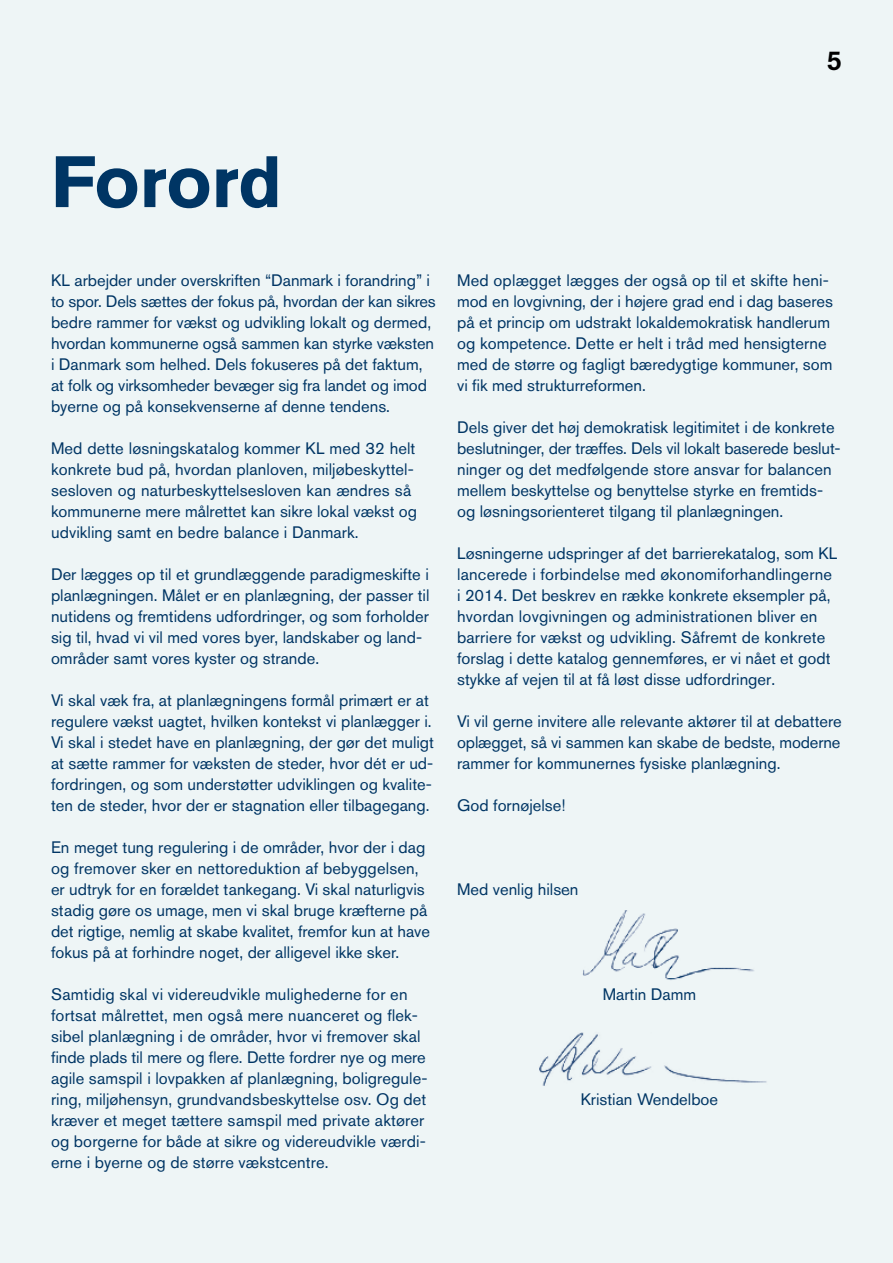
<style>
.page{position:relative;width:893px;height:1263px;background:#eef5f6}
.page>*{position:absolute;margin:0;border:0;box-sizing:border-box;transform-origin:0 0}
.Rubrik{font:700 72px "Akzidenz Grotesk Pro";color:#003564}
.t1{font:500 27px "Akzidenz Grotesk Pro";color:#000}
.Forord_Brød_11_14_pt{font:16.5px/21px "Akzidenz Grotesk Pro";color:#003564}
</style>
<div class="page">
<img style="left:539px;top:1032px;width:228px;height:54px">
<img style="left:582px;top:910px;width:172px;height:70px">
<h2 class="t1" style="left:827px;top:43px;width:17px">5</h2>
<p class="Rubrik" style="left:51px;top:135px;width:233px">Forord</p>
<p class="Forord_Brød_11_14_pt" style="left:51px;top:270px;width:386px">KL arbejder under overskriften “Danmark i forandring” i to spor. Dels sættes der fokus på, hvordan der kan sikres bedre rammer for vækst og udvikling lokalt og dermed, hvordan kommunerne også sammen kan styrke væksten i Danmark som helhed. Dels fokuseres på det faktum, at folk og virksomheder bevæger sig fra landet og imod byerne og på konsekvenserne af denne tendens.</p>
<p class="Forord_Brød_11_14_pt" style="left:51px;top:438px;width:368px">Med dette løsningskatalog kommer KL med 32 helt konkrete bud på, hvordan planloven, miljøbeskyttel&shy;sesloven og naturbeskyttelsesloven kan ændres så kommunerne mere målrettet kan sikre lokal vækst og udvikling samt en bedre balance i Danmark.</p>
<p class="Forord_Brød_11_14_pt" style="left:51px;top:564px;width:380px">Der lægges op til et grundlæggende paradigmeskifte i planlægningen. Målet er en planlægning, der passer til nutidens og fremtidens udfordringer, og som forholder sig til, hvad vi vil med vores byer, landskaber og land&shy;områder samt vores kyster og strande.</p>
<p class="Forord_Brød_11_14_pt" style="left:51px;top:690px;width:384px">Vi skal væk fra, at planlægningens formål primært er at regulere vækst uagtet, hvilken kontekst vi planlægger i.<br>Vi skal i stedet have en planlægning, der gør det muligt at sætte rammer for væksten de steder, hvor dét er ud&shy;fordringen, og som understøtter udviklingen og kvalite&shy;ten de steder, hvor der er stagnation eller tilbagegang.</p>
<p class="Forord_Brød_11_14_pt" style="left:51px;top:837px;width:380px">En meget tung regulering i de områder, hvor der i dag og fremover sker en nettoreduktion af bebyggelsen, er udtryk for en forældet tankegang. Vi skal naturligvis stadig gøre os umage, men vi skal bruge kræfterne på det rigtige, nemlig at skabe kvalitet, fremfor kun at have fokus på at forhindre noget, der alligevel ikke sker.</p>
<p class="Forord_Brød_11_14_pt" style="left:51px;top:984px;width:378px">Samtidig skal vi videreudvikle mulighederne for en fortsat målrettet, men også mere nuanceret og flek&shy;sibel planlægning i de områder, hvor vi fremover skal finde plads til mere og flere. Dette fordrer nye og mere agile samspil i lovpakken af planlægning, boligregule&shy;ring, miljøhensyn, grundvandsbeskyttelse osv. Og det kræver et meget tættere samspil med private aktører og borgerne for både at sikre og videreudvikle værdi&shy;erne i byerne og de større vækstcentre.</p>
<p class="Forord_Brød_11_14_pt" style="left:457px;top:270px;width:377px">Med oplægget lægges der også op til et skifte heni&shy;mod en lovgivning, der i højere grad end i dag baseres på et princip om udstrakt lokaldemokratisk handlerum og kompetence. Dette er helt i tråd med hensigterne med de større og fagligt bæredygtige kommuner, som vi fik med strukturreformen.</p>
<p class="Forord_Brød_11_14_pt" style="left:457px;top:417px;width:385px">Dels giver det høj demokratisk legitimitet i de konkrete beslutninger, der træffes. Dels vil lokalt baserede beslut&shy;ninger og det medfølgende store ansvar for balancen mellem beskyttelse og benyttelse styrke en fremtids&shy;og løsningsorienteret tilgang til planlægningen.</p>
<p class="Forord_Brød_11_14_pt" style="left:457px;top:543px;width:382px">Løsningerne udspringer af det barrierekatalog, som KL lancerede i forbindelse med økonomiforhandlingerne i 2014. Det beskrev en række konkrete eksempler på, hvordan lovgivningen og administrationen bliver en barriere for vækst og udvikling. Såfremt de konkrete forslag i dette katalog gennemføres, er vi nået et godt stykke af vejen til at få løst disse udfordringer.</p>
<p class="Forord_Brød_11_14_pt" style="left:457px;top:711px;width:386px;text-align:justify">Vi vil gerne invitere alle relevante aktører til at debattere oplægget, så vi sammen kan skabe de bedste, moderne rammer for kommunernes fysiske planlægning.</p>
<p class="Forord_Brød_11_14_pt" style="left:457px;top:795px;width:110px">God fornøjelse!</p>
<p class="Forord_Brød_11_14_pt" style="left:457px;top:879px;width:123px">Med venlig hilsen</p>
<p class="Forord_Brød_11_14_pt" style="left:603px;top:984px;width:95px">Martin Damm</p>
<p class="Forord_Brød_11_14_pt" style="left:581px;top:1089px;width:139px">Kristian Wendelboe</p>
</div>
